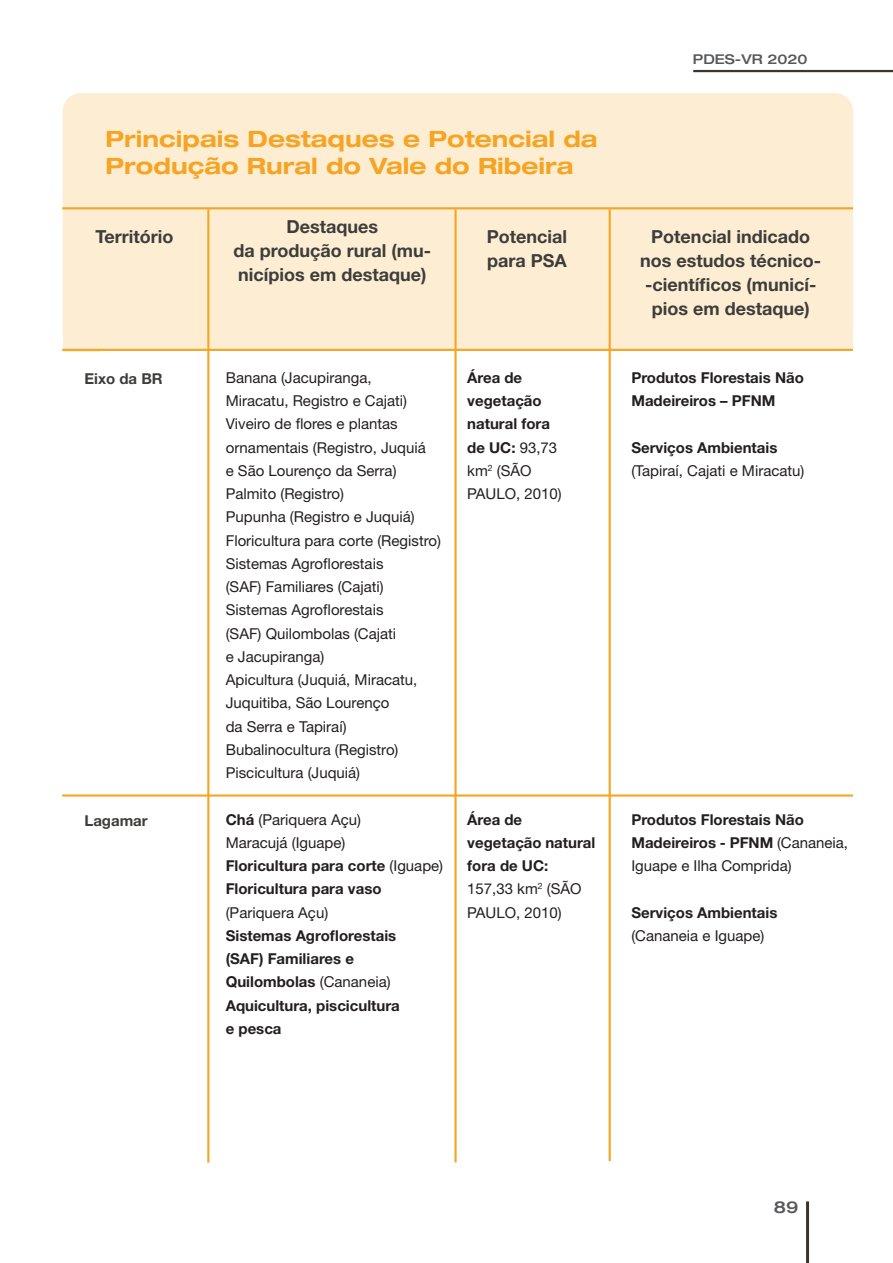
<style>
.page{position:relative;width:893px;height:1263px;background:#fff}
.page>*{position:absolute;margin:0;border:0;box-sizing:border-box;transform-origin:0 0}
.novo_titulo_pagina_B{font:700 expanded 22.5px "Helvetica Neue LT Std";color:#f6a423}
.Texto_corrido{font:700 18px/24.3px "Helvetica Neue LT Std";color:#3d3d3b}
.t1{font:500 expanded 16.5px "Helvetica Neue LT Std";color:#57585a}
.Texto_corrido-2{font:15px/23.2px "Helvetica Neue LT Std";color:#231f20}
.Texto_corrido-3{font:700 15px/23.2px "Helvetica Neue LT Std";color:#231f20}
.Texto_corrido-4{font:700 15px "Helvetica Neue LT Std";color:#3d3d3b}
.t2{font:500 expanded 13.5px "Helvetica Neue LT Std";color:#57585a}
.s1{font-weight:700}
.s2{font-weight:400}
</style>
<div class="page">
<hr style="left:806px;top:1201px;width:3px;height:62px;background:#3b3532">
<hr style="left:693px;top:70px;width:200px;height:2px;background:#3b3532">
<div style="left:63px;top:93px;width:790px;height:258px;background:#fdedd3;border-radius:18px"></div>
<div style="left:63px;top:328px;width:37px;height:23px;background:#fdedd3"></div>
<div style="left:817px;top:318px;width:36px;height:33px;background:#fdedd3"></div>
<hr style="left:454px;top:209px;width:3px;height:953px;background:#f6a423">
<hr style="left:62px;top:794px;width:791px;height:3px;background:#f6a423">
<hr style="left:609px;top:209px;width:2px;height:952px;background:#f6a423">
<hr style="left:62px;top:349px;width:791px;height:2px;background:#f6a423">
<hr style="left:62px;top:207px;width:791px;height:2px;background:#f6a423">
<hr style="left:207px;top:209px;width:2px;height:954px;background:#f6a423">
<p class="novo_titulo_pagina_B" style="left:106px;top:124px;width:493px">Principais Destaques e Potencial da</p>
<p class="novo_titulo_pagina_B" style="left:106px;top:151px;width:469px">Produção Rural do Vale do Ribeira</p>
<p class="t2" style="left:693px;top:51px;width:116px">PDES-VR 2020</p>
<p class="Texto_corrido" style="left:95px;top:224px;width:79px">Território</p>
<p class="Texto_corrido" style="left:286px;top:214px;width:93px">Destaques</p>
<p class="Texto_corrido" style="left:233px;top:238px;width:199px">da produção rural (mu&shy;nicípios em destaque)</p>
<p class="Texto_corrido" style="left:487px;top:224px;width:82px">Potencial para PSA</p>
<p class="Texto_corrido" style="left:640px;top:224px;width:182px;text-align:center">Potencial indicado nos estudos técnico--científicos (municí&shy;pios em destaque)</p>
<p class="Texto_corrido-4" style="left:84px;top:369px;width:80px">Eixo da BR</p>
<p class="Texto_corrido-4" style="left:84px;top:811px;width:65px">Lagamar</p>
<p class="Texto_corrido-2" style="left:226px;top:366px;width:183px">Banana (Jacupiranga,<br>Miracatu, Registro e Cajati)</p>
<p class="Texto_corrido-2" style="left:226px;top:412px;width:202px">Viveiro de flores e plantas ornamentais (Registro, Juquiá e São Lourenço da Serra)</p>
<p class="Texto_corrido-2" style="left:226px;top:482px;width:120px">Palmito (Registro)</p>
<p class="Texto_corrido-2" style="left:226px;top:505px;width:190px">Pupunha (Registro e Juquiá)</p>
<p class="Texto_corrido-2" style="left:226px;top:528px;width:217px">Floricultura para corte (Registro)</p>
<p class="Texto_corrido-2" style="left:226px;top:552px;width:160px">Sistemas Agroflorestais (SAF) Familiares (Cajati)</p>
<p class="Texto_corrido-2" style="left:226px;top:598px;width:172px">Sistemas Agroflorestais (SAF) Quilombolas (Cajati e Jacupiranga)</p>
<p class="Texto_corrido-2" style="left:226px;top:668px;width:193px">Apicultura (Juquiá, Miracatu,<br>Juquitiba, São Lourenço<br>da Serra e Tapiraí)</p>
<p class="Texto_corrido-2" style="left:226px;top:738px;width:174px">Bubalinocultura (Registro)</p>
<p class="Texto_corrido-2" style="left:226px;top:761px;width:136px">Piscicultura (Juquiá)</p>
<p class="Texto_corrido-2" style="left:226px;top:807px;width:137px"><span class="s1">Chá</span> (Pariquera Açu)</p>
<p class="Texto_corrido-2" style="left:226px;top:831px;width:121px">Maracujá (Iguape)</p>
<p class="Texto_corrido-3" style="left:226px;top:854px;width:219px">Floricultura para corte <span class="s2">(Iguape)</span></p>
<p class="Texto_corrido-3" style="left:226px;top:877px;width:157px">Floricultura para vaso <span class="s2">(Pariquera Açu)</span></p>
<p class="Texto_corrido-3" style="left:226px;top:923px;width:172px">Sistemas Agroflorestais (SAF) Familiares e<br>Quilombolas <span class="s2">(Cananeia)</span></p>
<p class="Texto_corrido-3" style="left:226px;top:993px;width:176px">Aquicultura, piscicultura e pesca</p>
<p class="Texto_corrido-3" style="left:467px;top:365px;width:96px">Área de vegetação natural fora de UC: <span class="s2">93,73 km</span><sup>2</sup> <span class="s2">(SÃO<br>PAULO, 2010)</span></p>
<p class="Texto_corrido-3" style="left:467px;top:807px;width:130px">Área de vegetação natural fora de UC:<br><span class="s2">157,33 km</span><sup>2</sup> <span class="s2">(SÃO<br>PAULO, 2010)</span></p>
<p class="Texto_corrido-3" style="left:631px;top:365px;width:174px">Produtos Florestais Não<br>Madeireiros – PFNM</p>
<p class="Texto_corrido-2" style="left:631px;top:435px;width:175px"><span class="s1">Serviços Ambientais </span>(Tapiraí, Cajati e Miracatu)</p>
<p class="Texto_corrido-3" style="left:631px;top:807px;width:218px">Produtos Florestais Não<br>Madeireiros - PFNM <span class="s2">(Cananeia,<br>Iguape e Ilha Comprida)</span></p>
<p class="Texto_corrido-3" style="left:631px;top:900px;width:148px">Serviços Ambientais <span class="s2">(Cananeia e Iguape)</span></p>
<p class="t1" style="left:774px;top:1197px;width:26px">89</p>
</div>
